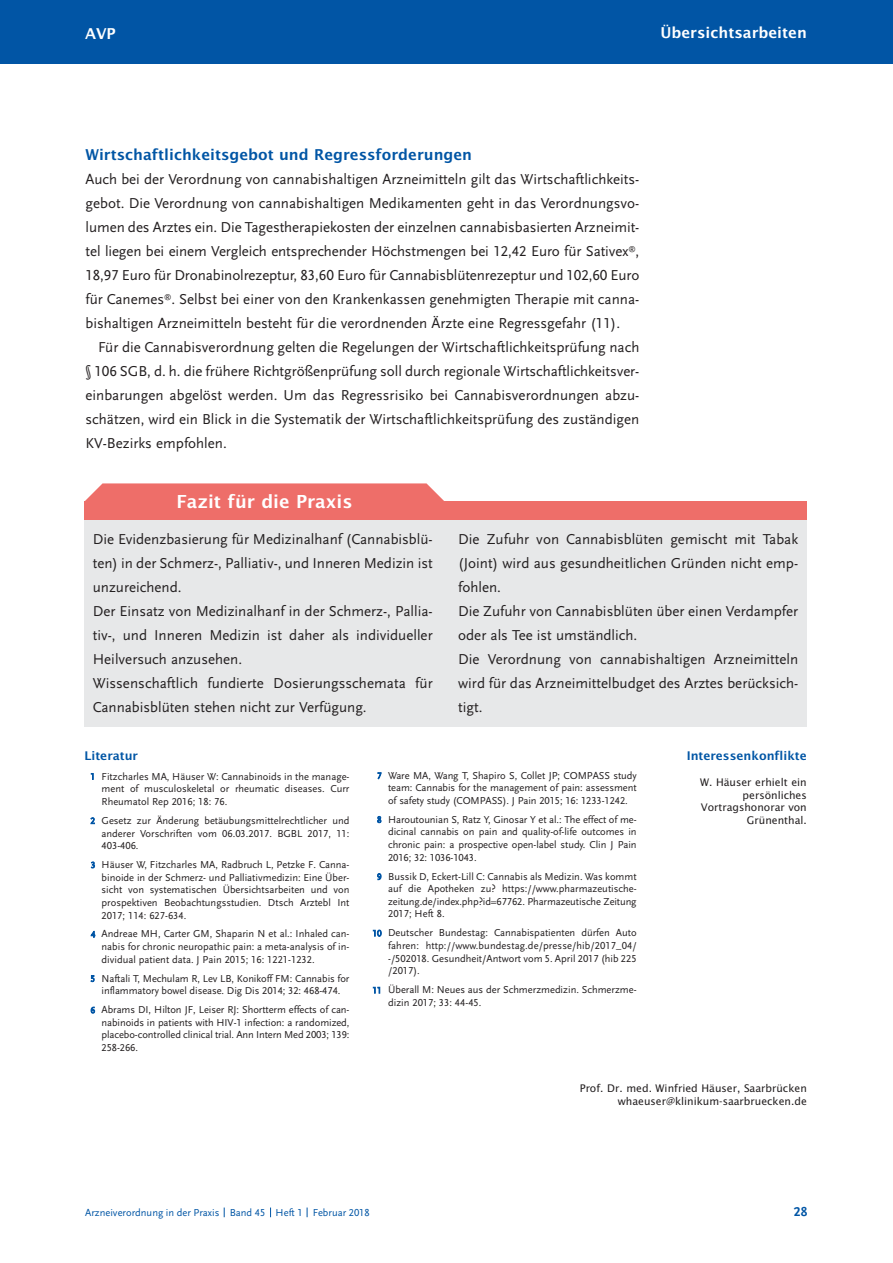
<style>
.page{position:relative;width:893px;height:1263px;background:#fff}
.page>*{position:absolute;margin:0;border:0;box-sizing:border-box;transform-origin:0 0}
.t1{font:600 18px "Lucida Sans";color:#fff}
.t2{font:15px/24px "Scala Sans LF";color:#231f20}
.t3{font:600 15px "Lucida Sans";color:#0155a5}
.t4{font:600 15px "Lucida Sans";color:#fff}
.t5{font:700 13.5px "Scala Sans LF";color:#0155a5}
.t6{font:600 12px "Lucida Sans";color:#0155a5}
.t7{font:10.5px/12.6px "Scala Sans LF";color:#231f20;text-align:justify}
.t8{font:10.5px/12.6px "Lucida Sans";color:#231f20;text-align:right}
.t9{font:10.5px "Scala Sans LF";color:#0155a5}
.s1{font-size:9px;color:#0155a5}
</style>
<div class="page">
<div style="left:0;top:0;width:892px;height:64px;background:#0155a5"></div>
<div style="left:84px;top:501px;width:723px;height:19px;background:#ee6e69"></div>
<div style="left:85px;top:520px;width:722px;height:207px;background:#e7e8e9"></div>
<svg style="left:85px;top:483px;width:359px;height:18px;background:#ef7873"></svg>
<h2 class="t4" style="left:85px;top:25px;width:32px">AVP</h2>
<h2 class="t4" style="left:660px;top:24px;width:148px">Übersichtsarbeiten</h2>
<h2 class="t3" style="left:85px;top:146px;width:388px">Wirtschaftlichkeitsgebot und Regressforderungen</h2>
<p class="t2" style="left:85px;top:167px;width:555px;text-align:justify">Auch bei der Verordnung von cannabishaltigen Arzneimitteln gilt das Wirtschaftlichkeits&shy;gebot. Die Verordnung von cannabishaltigen Medikamenten geht in das Verordnungsvo&shy;lumen des Arztes ein. Die Tagestherapiekosten der einzelnen cannabisbasierten Arzneimit&shy;tel liegen bei einem Vergleich entsprechender Höchstmengen bei 12,42 Euro für Sativex<sup>®</sup>, 18,97 Euro für Dronabinolrezeptur, 83,60 Euro für Cannabisblütenrezeptur und 102,60 Euro für Canemes<sup>®</sup>. Selbst bei einer von den Krankenkassen genehmigten Therapie mit canna&shy;bishaltigen Arzneimitteln besteht für die verordnenden Ärzte eine Regressgefahr (11).</p>
<p class="t2" style="left:85px;top:335px;width:555px;text-align:justify;text-indent:13px">Für die Cannabisverordnung gelten die Regelungen der Wirtschaftlichkeitsprüfung nach § 106 SGB, d. h. die frühere Richtgrößenprüfung soll durch regionale Wirtschaftlichkeitsver&shy;einbarungen abgelöst werden. Um das Regressrisiko bei Cannabisverordnungen abzu&shy;schätzen, wird ein Blick in die Systematik der Wirtschaftlichkeitsprüfung des zuständigen KV-Bezirks empfohlen.</p>
<h1 class="t1" style="left:177px;top:491px;width:177px">Fazit für die Praxis</h1>
<p class="t2" style="left:93px;top:527px;width:341px">Die Evidenzbasierung für Medizinalhanf (Cannabisblü&shy;ten) in der Schmerz-, Palliativ-, und Inneren Medizin ist unzureichend.<br>Der Einsatz von Medizinalhanf in der Schmerz-, Pallia&shy;tiv-, und Inneren Medizin ist daher als individueller Heilversuch anzusehen.<br>Wissenschaftlich fundierte Dosierungsschemata für Cannabisblüten stehen nicht zur Verfügung.</p>
<p class="t2" style="left:458px;top:527px;width:341px">Die Zufuhr von Cannabisblüten gemischt mit Tabak (Joint) wird aus gesundheitlichen Gründen nicht emp&shy;fohlen.<br>Die Zufuhr von Cannabisblüten über einen Verdampfer oder als Tee ist umständlich.<br>Die Verordnung von cannabishaltigen Arzneimitteln wird für das Arzneimittelbudget des Arztes berücksich&shy;tigt.</p>
<p class="t6" style="left:85px;top:749px;width:55px">Literatur</p>
<p class="t7" style="left:102px;top:770px;width:249px;text-indent:-11px"><span class="s1">1</span> Fitzcharles MA, Häuser W: Cannabinoids in the manage&shy;ment of musculoskeletal or rheumatic diseases. Curr Rheumatol Rep 2016; 18: 76.</p>
<p class="t7" style="left:102px;top:814px;width:249px;text-indent:-11px"><span class="s1">2</span> Gesetz zur Änderung betäubungsmittelrechtlicher und anderer Vorschriften vom 06.03.2017. BGBL 2017, 11:<br>403-406.</p>
<p class="t7" style="left:102px;top:858px;width:249px;text-indent:-11px"><span class="s1">3</span> Häuser W, Fitzcharles MA, Radbruch L, Petzke F. Canna&shy;binoide in der Schmerz- und Palliativmedizin: Eine Über&shy;sicht von systematischen Übersichtsarbeiten und von prospektiven Beobachtungsstudien. Dtsch Arztebl Int 2017; 114: 627-634.</p>
<p class="t7" style="left:102px;top:928px;width:249px;text-indent:-11px"><span class="s1">4</span> Andreae MH, Carter GM, Shaparin N et al.: Inhaled can&shy;nabis for chronic neuropathic pain: a meta-analysis of in&shy;dividual patient data. J Pain 2015; 16: 1221-1232.</p>
<p class="t7" style="left:91px;top:972px;width:260px;text-align:center"><span class="s1">5</span> Naftali T, Mechulam R, Lev LB, Konikoff FM: Cannabis for inflammatory bowel disease. Dig Dis 2014; 32: 468-474.</p>
<p class="t7" style="left:102px;top:1004px;width:249px;text-indent:-11px"><span class="s1">6</span> Abrams DI, Hilton JF, Leiser RJ: Shortterm effects of can&shy;nabinoids in patients with HIV-1 infection: a randomized, placebo-controlled clinical trial. Ann Intern Med 2003; 139:<br>258-266.</p>
<p class="t7" style="left:388px;top:769px;width:250px;text-indent:-11px"><span class="s1">7</span> Ware MA, Wang T, Shapiro S, Collet JP; COMPASS study team: Cannabis for the management of pain: assessment of safety study (COMPASS). J Pain 2015; 16: 1233-1242.</p>
<p class="t7" style="left:388px;top:813px;width:250px;text-indent:-11px"><span class="s1">8</span> Haroutounian S, Ratz Y, Ginosar Y et al.: The effect of me&shy;dicinal cannabis on pain and quality-of-life outcomes in chronic pain: a prospective open-label study. Clin J Pain 2016; 32: 1036-1043.</p>
<p class="t7" style="left:388px;top:870px;width:250px;text-indent:-11px"><span class="s1">9</span> Bussik D, Eckert-Lill C: Cannabis als Medizin. Was kommt auf die Apotheken zu? https://www.pharmazeutische&shy;zeitung.de/index.php?id=67762. Pharmazeutische Zeitung 2017; Heft 8.</p>
<p class="t7" style="left:388px;top:927px;width:250px;text-indent:-16px"><span class="s1">10</span> Deutscher Bundestag: Cannabispatienten dürfen Auto fahren: http://www.bundestag.de/presse/hib/2017_04/ -/502018. Gesundheit/Antwort vom 5. April 2017 (hib 225 /2017).</p>
<p class="t7" style="left:388px;top:984px;width:250px;text-indent:-16px"><span class="s1">11</span> Überall M: Neues aus der Schmerzmedizin. Schmerzme&shy;dizin 2017; 33: 44-45.</p>
<p class="t6" style="left:687px;top:749px;width:122px">Interessenkonflikte</p>
<p class="t8" style="left:700px;top:776px;width:108px">W. Häuser erhielt ein persönliches<br>Vortragshonorar von<br>Grünenthal.</p>
<p class="t8" style="left:580px;top:1082px;width:228px">Prof. Dr. med. Winfried Häuser, Saarbrücken whaeuser@klinikum-saarbruecken.de</p>
<p class="t9" style="left:85px;top:1207px;width:286px">Arzneiverordnung in der Praxis Band 45 Heft 1 Februar 2018</p>
<p class="t5" style="left:794px;top:1204px;width:15px">28</p>
</div>
